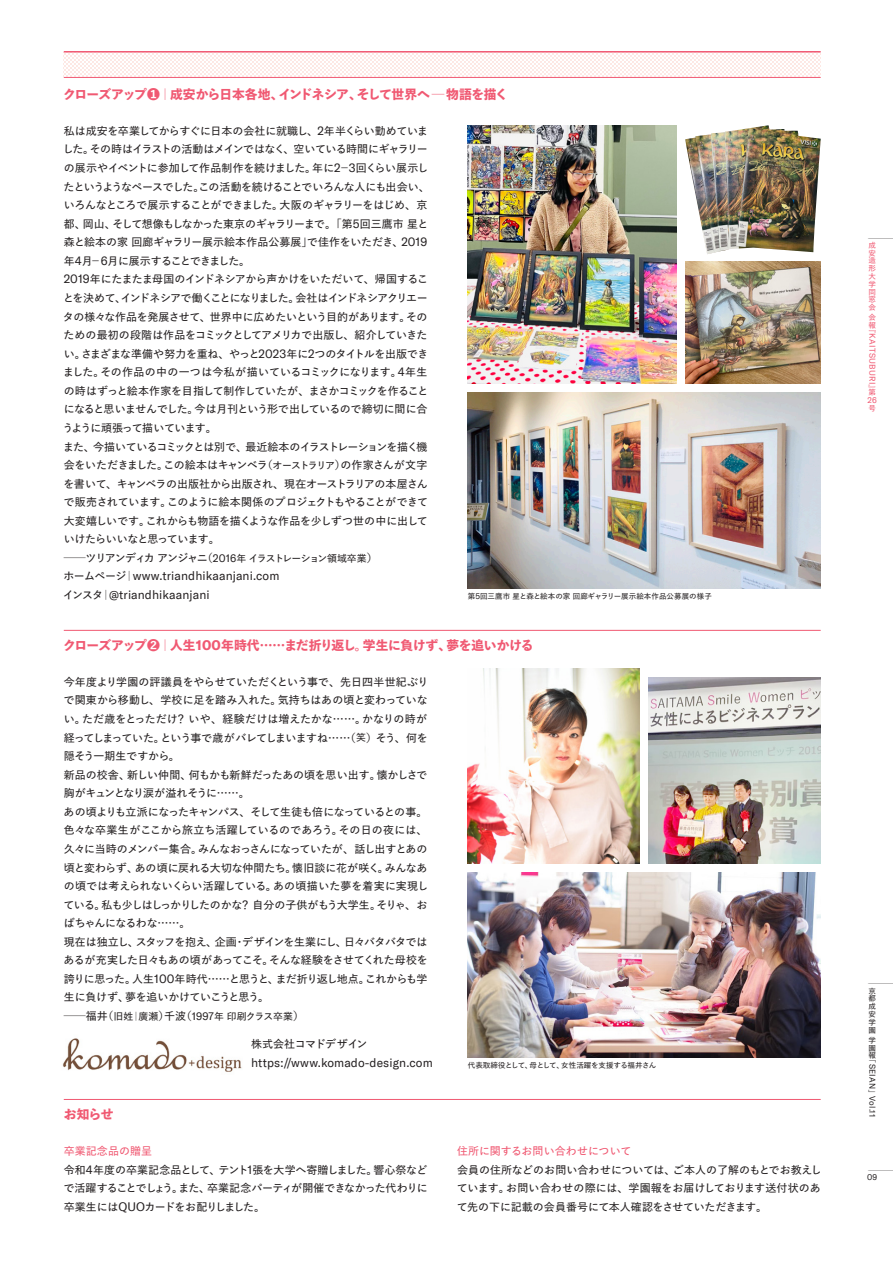
<style>
.page{position:relative;width:893px;height:1263px;background:#fff}
.page>*{position:absolute;margin:0;border:0;box-sizing:border-box;transform-origin:0 0}
.見出し{font:12.75px "Yu Gothic Std E";letter-spacing:-.035em;color:#f05972}
.t1{font:12px "GT America";letter-spacing:.01em;color:#231f20}
.t2{font:10.95px/18.6px "Yu Gothic Std D";letter-spacing:-.035em;color:#231f20;text-align:justify}
.t3{font:10.95px/18.6px "Yu Gothic Std D";letter-spacing:-.01em;color:#231f20}
.t4{font:10.95px "Yu Gothic Std D";letter-spacing:-.09em;color:#231f20;scale:2 1}
.t5{font:10.95px "Yu Gothic Std D";letter-spacing:.01em;color:#f05972}
.t6{font:9.9px "Yu Gothic Std D";letter-spacing:.01em;color:#231f20}
.t7{font:8.25px "GT America";letter-spacing:.035em;color:#231f20}
.t8{font:8.25px "GT America";letter-spacing:.035em;color:#f05972}
.t9{font:7.5px/7.8px "Yu Gothic Std D";letter-spacing:.005em;color:#231f20;text-align:justify}
.t10{font:7.5px "Yu Gothic Std D";letter-spacing:-.03em;color:#231f20}
.t11{font:7.5px/7.8px "Yu Gothic Std D";color:#f05972;text-align:justify}
.t12{font:7.5px "Yu Gothic Std D";letter-spacing:.005em;color:#231f20;scale:5.5 1}
.s1{font-family:"GT America";font-size:12px}
.s2{font-size:9.9px}
.s3{font-family:"GT America";font-size:10.8px}
.s4{font-family:"Yu Gothic Std D";font-size:10.95px}
.s5{font-family:"GT America";font-size:8.25px}
.s6{font-family:"GT America";font-weight:700;font-size:14.1px}
.s7{font-size:10.95px}
</style>
<div class="page">
<div style="left:64px;top:52px;width:757px;height:25px;background:linear-gradient(to right,#fef4f2,#fef4f2)"></div>
<img style="left:62px;top:1038px;width:180px;height:34px">
<hr style="left:64px;top:77px;width:757px;height:1px;background:#f05972">
<hr style="left:64px;top:51px;width:757px;height:2px;background:#f05972">
<hr style="left:64px;top:630px;width:757px;height:1px;background:#f05972">
<hr style="left:64px;top:1099px;width:757px;height:1px;background:#f05972">
<img style="left:468px;top:669px;width:172px;height:195px">
<img style="left:648px;top:677px;width:173px;height:187px">
<img style="left:468px;top:392px;width:353px;height:197px">
<img style="left:468px;top:125px;width:209px;height:258px">
<img style="left:685px;top:262px;width:136px;height:121px">
<img style="left:468px;top:872px;width:353px;height:185px">
<img style="left:685px;top:125px;width:136px;height:129px">
<p class="見出し" style="left:63px;top:85px;width:446px">クローズアップ❶｜成安から日本各地、インドネシア、そして世界へ ─ 物語を描く</p>
<p class="t2" style="left:63px;top:121px;width:369px;text-align:left">私は成安を卒業してからすぐに日本の会社に就職し、<span class="s1">2</span>年半くらい勤めていました。その時はイラストの活動はメインではなく、空いている時間にギャラリーの展示やイベントに参加して作品制作を続けました。年に<span class="s1">2</span>－<span class="s1">3</span>回くらい展示したというようなペースでした。この活動を続けることでいろんな人にも出会い、いろんなところで展示することができました。大阪のギャラリーをはじめ、京都、岡山、そして想像もしなかった東京のギャラリーまで。「第<span class="s1">5</span>回三鷹市星と森と絵本の家回廊ギャラリー展示絵本作品公募展」で佳作をいただき、<span class="s1">2019</span>年<span class="s1">4</span>月－<span class="s1">6</span>月に展示することできました。</p>
<p class="t2" style="left:62px;top:270px;width:367px"><span class="s1">2019</span>年にたまたま母国のインドネシアから声かけをいただいて、帰国することを決めて、インドネシアで働くことになりました。会社はインドネシアクリエータの様々な作品を発展させて、世界中に広めたいという目的があります。そのための最初の段階は作品をコミックとしてアメリカで出版し、紹介していきたい。さまざまな準備や努力を重ね、やっと<span class="s1">2023</span>年に<span class="s1">2</span>つのタイトルを出版できました。その作品の中の一つは今私が描いているコミックになります。<span class="s1">4</span>年生の時はずっと絵本作家を目指して制作していたが、まさかコミックを作ることになると思いませんでした。今は月刊という形で出しているので締切に間に合うように頑張って描いています。</p>
<p class="t2" style="left:63px;top:437px;width:366px">また、今描いているコミックとは別で、最近絵本のイラストレーションを描く機会をいただきました。この絵本はキャンベラ（<span class="s2">オーストラリア</span>）の作家さんが文字を書いて、キャンベラの出版社から出版され、現在オーストラリアの本屋さんで販売されています。このように絵本関係のプロジェクトもやることができて大変嬉しいです。これからも物語を描くような作品を少しずつ世の中に出していけたらいいなと思っています。</p>
<p class="t4" style="left:64px;top:550px;width:159px">─ツリアンディカアンジャニ（<span class="s3">2016</span><span class="s2">年イラストレーション領域卒業</span>）</p>
<p class="t1" style="left:64px;top:569px;width:217px"><span class="s4">ホームページ｜</span>www.triandhikaanjani.com</p>
<p class="t1" style="left:63px;top:588px;width:148px"><span class="s4">インスタ｜</span>@triandhikaanjani</p>
<p class="t9" style="left:468px;top:592px;width:246px">第<span class="s5">5</span>回三鷹市星と森と絵本の家回廊ギャラリー展示絵本作品公募展の様子</p>
<p class="見出し" style="left:63px;top:636px;width:472px">クローズアップ❷｜人生<span class="s6">100</span>年時代……まだ折り返し。学生に負けず、夢を追いかける</p>
<p class="t3" style="left:63px;top:672px;width:367px">今年度より学園の評議員をやらせていただくという事で、先日四半世紀ぶりで関東から移動し、学校に足を踏み入れた。気持ちはあの頃と変わっていない。ただ歳をとっただけ？いや、経験だけは増えたかな……。かなりの時が経ってしまっていた。という事で歳がバレてしまいますね……（<span class="s2">笑</span>）そう、何を隠そう一期生ですから。</p>
<p class="t2" style="left:64px;top:765px;width:365px">新品の校舎、新しい仲間、何もかも新鮮だったあの頃を思い出す。懐かしさで胸がキュンとなり涙が溢れそうに……。</p>
<p class="t2" style="left:63px;top:802px;width:367px">あの頃よりも立派になったキャンパス、そして生徒も倍になっているとの事。色々な卒業生がここから旅立ち活躍しているのであろう。その日の夜には、久々に当時のメンバー集合。みんなおっさんになっていたが、話し出すとあの頃と変わらず、あの頃に戻れる大切な仲間たち。懐旧談に花が咲く。みんなあの頃では考えられないくらい活躍している。あの頃描いた夢を着実に実現している。私も少しはしっかりしたのかな？自分の子供がもう大学生。そりゃ、おばちゃんになるわな……。</p>
<p class="t2" style="left:64px;top:932px;width:366px">現在は独立し、スタッフを抱え、企画・デザインを生業にし、日々バタバタではあるが充実した日々もあの頃があってこそ。そんな経験をさせてくれた母校を誇りに思った。人生<span class="s1">100</span>年時代……と思うと、まだ折り返し地点。これからも学生に負けず、夢を追いかけていこうと思う。</p>
<p class="t6" style="left:64px;top:1009px;width:242px"><span class="s7">─福井（</span>旧姓｜廣瀬<span class="s7">）千波（</span><span class="s3">1997</span>年印刷クラス卒業<span class="s7">）</span></p>
<p class="見出し" style="left:64px;top:1105px;width:51px">お知らせ</p>
<p class="t2" style="left:251px;top:1034px;width:118px">株式会社コマドデザイン</p>
<p class="t1" style="left:251px;top:1055px;width:183px">https://www.komado-design.com</p>
<p class="t10" style="left:468px;top:1060px;width:190px">代表取締役として、母として、女性活躍を支援する福井さん</p>
<p class="t5" style="left:64px;top:1143px;width:90px">卒業記念品の贈呈</p>
<p class="t2" style="left:63px;top:1159px;width:366px">令和<span class="s1">4</span>年度の卒業記念品として、テント<span class="s1">1</span>張を大学へ寄贈しました。響心祭などで活躍することでしょう。また、卒業記念パーティが開催できなかった代わりに卒業生には<span class="s1">QUO</span>カードをお配りしました。</p>
<p class="t5" style="left:457px;top:1143px;width:176px">住所に関するお問い合わせについて</p>
<p class="t2" style="left:457px;top:1159px;width:367px">会員の住所などのお問い合わせについては、ご本人の了解のもとでお教えしています。お問い合わせの際には、学園報をお届けしております送付状のあて先の下に記載の会員番号にて本人確認をさせていただきます。</p>
<p class="t11" style="left:868px;top:241px;width:9px">成安造形大学同窓会</p>
<p class="t11" style="left:868px;top:313px;width:9px">会報</p>
<p class="t11" style="left:868px;top:325px;width:9px">『</p>
<p class="t8" style="left:877px;top:333px;width:52px;rotate:90deg">KAITSUBURI</p>
<p class="t11" style="left:868px;top:384px;width:8px">』</p>
<p class="t11" style="left:868px;top:388px;width:9px">第</p>
<p class="t8" style="left:868px;top:395px;width:11px">26</p>
<p class="t11" style="left:868px;top:404px;width:9px">号</p>
<p class="t12" style="left:867px;top:978px;width:9px">｜</p>
<p class="t9" style="left:868px;top:986px;width:9px">京都成安学園</p>
<p class="t9" style="left:868px;top:1036px;width:9px">学園報</p>
<p class="t9" style="left:868px;top:1055px;width:9px">「</p>
<p class="t7" style="left:877px;top:1064px;width:27px;rotate:90deg">SEIAN</p>
<p class="t9" style="left:868px;top:1089px;width:8px">」</p>
<p class="t7" style="left:877px;top:1096px;width:23px;rotate:90deg">Vol.11</p>
<p class="t12" style="left:867px;top:1165px;width:9px">｜</p>
<p class="t7" style="left:867px;top:1172px;width:11px">09</p>
</div>
